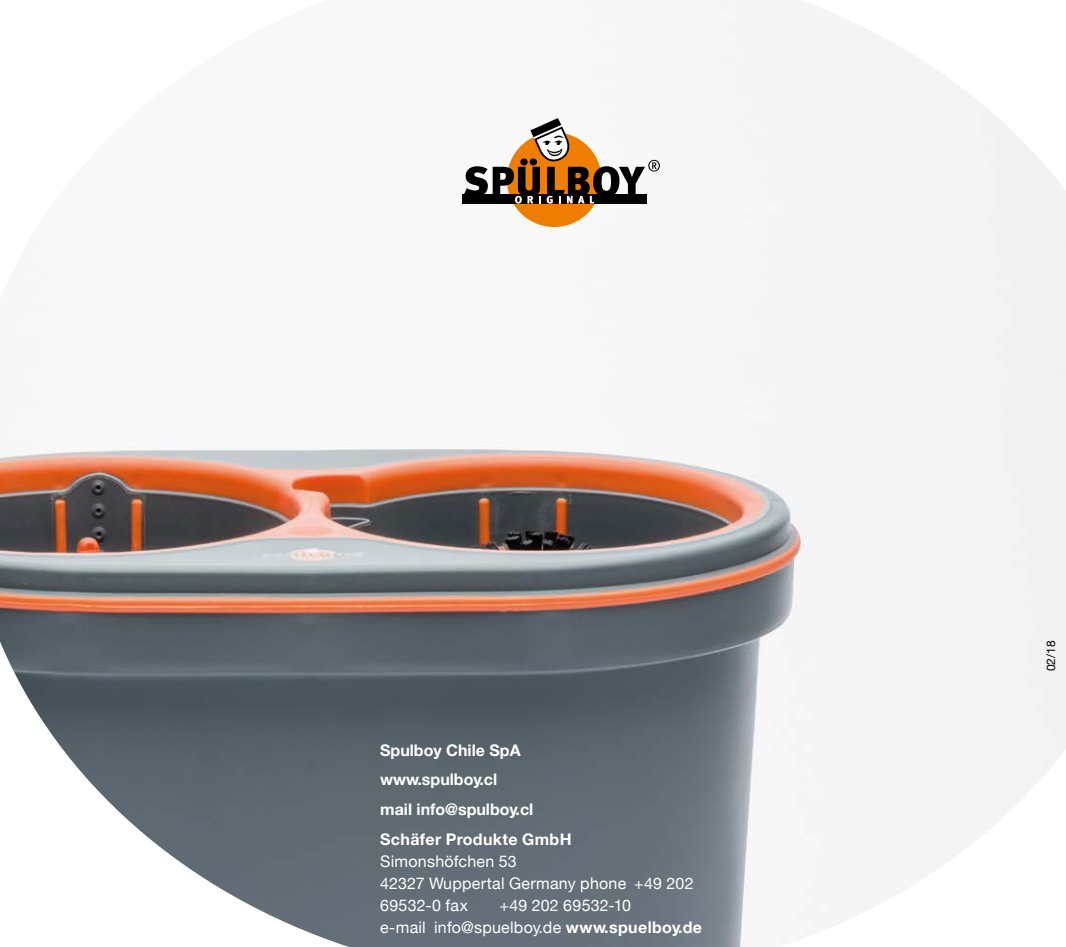
<style>
.page{position:relative;width:1066px;height:947px;background:#fff}
.page>*{position:absolute;margin:0;border:0;box-sizing:border-box;transform-origin:0 0}
.t1{font:16px/22px "Helvetica Neue";letter-spacing:.015em;color:#fff}
.t2{font:700 16px/29.8px "Helvetica Neue";color:#fff}
.t3{font:12px "Helvetica Neue";color:#000}
.s1{font-weight:700}
</style>
<div class="page">
<img style="left:0;top:27px;width:1066px;height:920px">
<div style="left:507px;top:132px;width:95px;height:95px;background:#ef7d00;border-radius:50%"></div>
<div style="left:462px;top:194px;width:185px;height:9px;background:#000"></div>
<svg style="left:464px;top:118px;width:196px;height:86px"></svg>
<p class="t2" style="left:380px;top:735px;width:193px">Spulboy Chile SpA www.spulboy.cl<br>mail info@spulboy.cl<br>Schäfer Produkte GmbH</p>
<p class="t1" style="left:380px;top:850px;width:315px">Simonshöfchen 53<br>42327 Wuppertal Germany phone +49 202<br>69532-0 fax</p>
<p class="t1" style="left:380px;top:894px;width:323px;text-indent:119px">+49 202 69532-10<br>e-mail info@spuelboy.de <span class="s1">www.spuelboy.de</span></p>
<p class="t3" style="left:1042px;top:671px;width:32px;rotate:-90deg">02/18</p>
</div>
